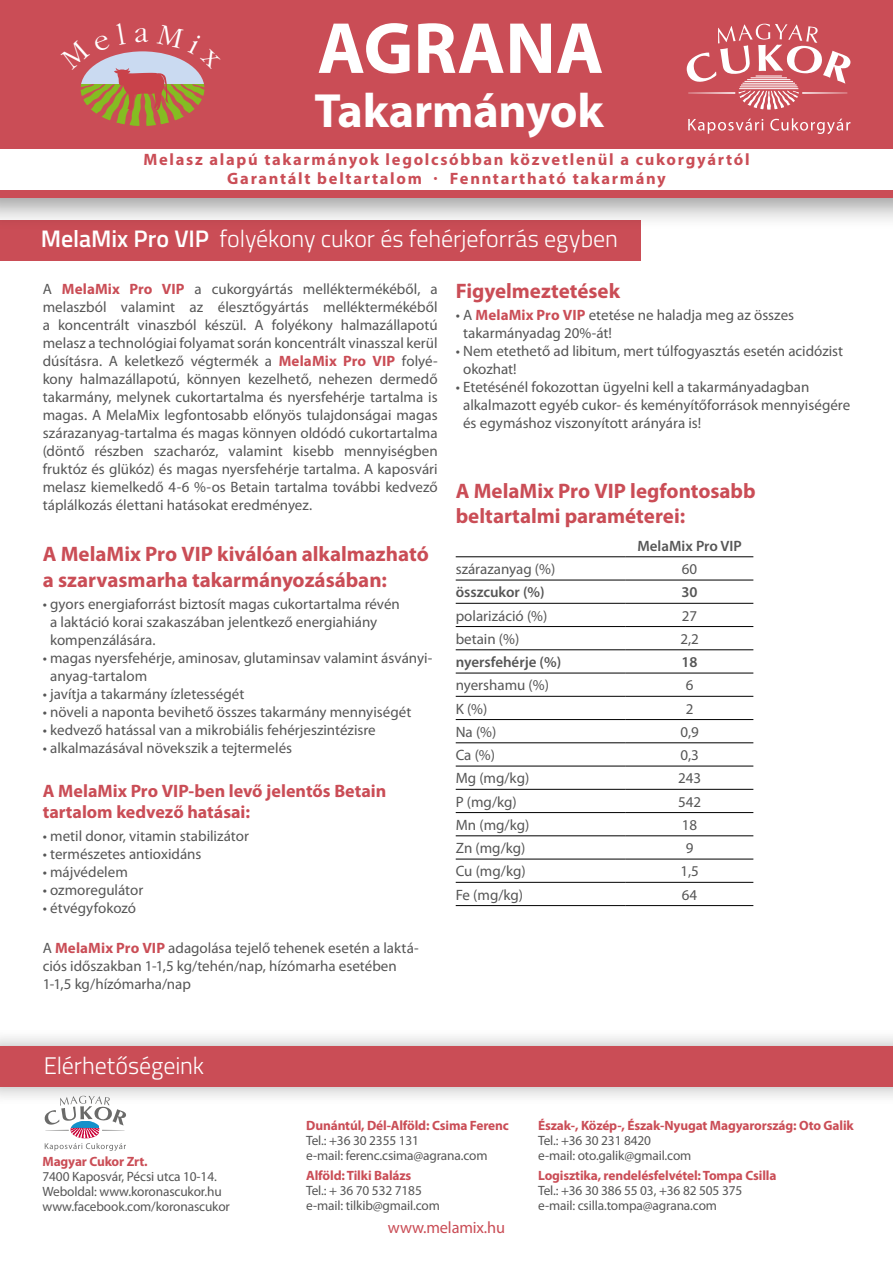
<style>
.page{position:relative;width:893px;height:1263px;background:#fff}
.page>*{position:absolute;margin:0;border:0;box-sizing:border-box;transform-origin:0 0}
.t1{font:700 73.05px "Myriad Pro";color:#fff}
.t2{font:700 48.15px "Myriad Pro";letter-spacing:-.005em;color:#fff}
.t3{font:300 24px "Titillium Web";letter-spacing:-.005em;color:#fff}
.t4{font:700 21px/25.2px "Myriad Pro";color:#ca4d56}
.t5{font:700 18px/21.6px "Myriad Pro";color:#ca4d56}
.t6{font:700 16.5px/19.5px "Myriad Pro";letter-spacing:.1em;color:#ca4d56;text-align:center}
.t7{font:16.5px "Myriad Pro";letter-spacing:-.01em;color:#ca4d56}
.t8{font:15px/18px "Myriad Pro";color:#565656}
.t9{font:600 15px "Myriad Pro";color:#565656}
.t10{font:13.5px/15px "Myriad Pro";letter-spacing:-.01em;color:#565656}
.t11{font:700 13.5px "Myriad Pro";letter-spacing:-.01em;color:#ca4d56}
.s1{font-weight:600}
.s2{font-weight:700;color:#ca4d56}
</style>
<div class="page">
<hr style="left:456px;top:556px;width:170px;height:1px;background:#000">
<hr style="left:626px;top:556px;width:127px;height:1px;background:#000">
<hr style="left:456px;top:580px;width:170px;height:1px;background:#000">
<hr style="left:626px;top:580px;width:127px;height:1px;background:#000">
<hr style="left:456px;top:603px;width:170px;height:1px;background:#000">
<hr style="left:626px;top:603px;width:127px;height:1px;background:#000">
<hr style="left:456px;top:626px;width:170px;height:1px;background:#000">
<hr style="left:626px;top:626px;width:127px;height:1px;background:#000">
<hr style="left:456px;top:649px;width:170px;height:1px;background:#000">
<hr style="left:626px;top:649px;width:127px;height:1px;background:#000">
<hr style="left:456px;top:673px;width:170px;height:1px;background:#000">
<hr style="left:626px;top:673px;width:127px;height:1px;background:#000">
<hr style="left:456px;top:696px;width:170px;height:1px;background:#000">
<hr style="left:626px;top:696px;width:127px;height:1px;background:#000">
<hr style="left:456px;top:719px;width:170px;height:1px;background:#000">
<hr style="left:626px;top:719px;width:127px;height:1px;background:#000">
<hr style="left:456px;top:742px;width:170px;height:1px;background:#000">
<hr style="left:626px;top:742px;width:127px;height:1px;background:#000">
<hr style="left:456px;top:766px;width:170px;height:1px;background:#000">
<hr style="left:626px;top:766px;width:127px;height:1px;background:#000">
<hr style="left:456px;top:789px;width:170px;height:1px;background:#000">
<hr style="left:626px;top:789px;width:127px;height:1px;background:#000">
<hr style="left:456px;top:812px;width:170px;height:1px;background:#000">
<hr style="left:626px;top:812px;width:127px;height:1px;background:#000">
<hr style="left:456px;top:835px;width:170px;height:1px;background:#000">
<hr style="left:626px;top:835px;width:127px;height:1px;background:#000">
<hr style="left:456px;top:859px;width:170px;height:1px;background:#000">
<hr style="left:626px;top:859px;width:127px;height:1px;background:#000">
<hr style="left:456px;top:882px;width:170px;height:1px;background:#000">
<hr style="left:626px;top:882px;width:127px;height:1px;background:#000">
<hr style="left:456px;top:905px;width:170px;height:1px;background:#000">
<hr style="left:626px;top:905px;width:127px;height:1px;background:#000">
<div style="left:0;top:220px;width:640px;height:40px;background:#ca4d56"></div>
<div style="left:0;top:1028px;width:893px;height:78px;background:#000;opacity:.31"></div>
<div style="left:0;top:1047px;width:893px;height:40px;background:#ca4d56"></div>
<div style="left:0;top:0;width:893px;height:230px;background:#000;opacity:.4"></div>
<div style="left:0;top:0;width:893px;height:198px;background:#ca4d56"></div>
<div style="left:0;top:149px;width:893px;height:40px;background:#fff"></div>
<hr style="left:739px;top:88px;width:59px;height:1px;background:#fff">
<hr style="left:740px;top:87px;width:58px;height:1px;background:#fff">
<hr style="left:741px;top:85px;width:55px;height:1px;background:#fff">
<svg style="left:687px;top:24px;width:163px;height:60px"></svg>
<svg style="left:688px;top:90px;width:159px;height:20px"></svg>
<svg style="left:688px;top:119px;width:75px;height:15px"></svg>
<svg style="left:770px;top:118px;width:80px;height:16px"></svg>
<svg style="left:44px;top:1096px;width:82px;height:55px"></svg>
<svg style="left:80px;top:51px;width:125px;height:75px"></svg>
<h1 class="t1" style="left:317px;top:7px;width:288px">AGRANA</h1>
<h2 class="t2" style="left:314px;top:84px;width:291px">Takarmányok</h2>
<p class="t6" style="left:143px;top:150px;width:608px">Melasz alapú takarmányok legolcsóbban közvetlenül a cukorgyártól<br>Garantált beltartalom · Fenntartható takarmány</p>
<h3 class="t3" style="left:41px;top:221px;width:578px"><span class="s1">MelaMix Pro VIP</span> folyékony cukor és fehérjeforrás egyben</h3>
<p class="t8" style="left:43px;top:279px;width:396px;text-align:justify">A <span class="s2">MelaMix Pro VIP</span> a cukorgyártás melléktermékéből, a melaszból valamint az élesztőgyártás melléktermékéből a koncentrált vinaszból készül. A folyékony halmazállapotú melasz a technológiai folyamat során koncentrált vinasszal kerül dúsításra. A keletkező végtermék a <span class="s2">MelaMix Pro VIP</span> folyé&shy;kony halmazállapotú, könnyen kezelhető, nehezen dermedő takarmány, melynek cukortartalma és nyersfehérje tartalma is magas. A MelaMix legfontosabb előnyös tulajdonságai magas szárazanyag-tartalma és magas könnyen oldódó cukortartalma (döntő részben szacharóz, valamint kisebb mennyiségben fruktóz és glükóz) és magas nyersfehérje tartalma. A kaposvári melasz kiemelkedő 4-6 %-os Betain tartalma további kedvező táplálkozás élettani hatásokat eredményez.</p>
<h3 class="t4" style="left:43px;top:542px;width:388px">A MelaMix Pro VIP kiválóan alkalmazható a szarvasmarha takarmányozásában:</h3>
<p class="t8" style="left:50px;top:594px;width:351px;text-indent:-7px">• gyors energiaforrást biztosít magas cukortartalma révén a laktáció korai szakaszában jelentkező energiahiány kompenzálására.</p>
<p class="t8" style="left:50px;top:648px;width:384px;text-indent:-7px">• magas nyersfehérje, aminosav, glutaminsav valamint ásványi&shy;anyag-tartalom</p>
<p class="t8" style="left:43px;top:684px;width:203px">• javítja a takarmány ízletességét</p>
<p class="t8" style="left:43px;top:702px;width:370px">• növeli a naponta bevihető összes takarmány mennyiségét</p>
<p class="t8" style="left:43px;top:720px;width:334px">• kedvező hatással van a mikrobiális fehérjeszintézisre</p>
<p class="t8" style="left:43px;top:738px;width:251px">• alkalmazásával növekszik a tejtermelés</p>
<p class="t5" style="left:43px;top:780px;width:345px">A MelaMix Pro VIP-ben levő jelentős Betain tartalom kedvező hatásai:</p>
<p class="t8" style="left:43px;top:826px;width:208px">• metil donor, vitamin stabilizátor</p>
<p class="t8" style="left:43px;top:844px;width:160px">• természetes antioxidáns</p>
<p class="t8" style="left:43px;top:862px;width:87px">• májvédelem</p>
<p class="t8" style="left:43px;top:880px;width:102px">• ozmoregulátor</p>
<p class="t8" style="left:43px;top:898px;width:95px">• étvégyfokozó</p>
<p class="t8" style="left:43px;top:938px;width:377px">A <span class="s2">MelaMix Pro VIP</span> adagolása tejelő tehenek esetén a laktá&shy;ciós időszakban 1-1,5 kg/tehén/nap, hízómarha esetében<br>1-1,5 kg/hízómarha/nap</p>
<h3 class="t4" style="left:456px;top:279px;width:166px">Figyelmeztetések</h3>
<p class="t8" style="left:463px;top:306px;width:332px;text-indent:-7px">• A <span class="s2">MelaMix Pro VIP</span> etetése ne haladja meg az összes takarmányadag 20%-át!</p>
<p class="t8" style="left:463px;top:342px;width:382px;text-indent:-7px">• Nem etethető ad libitum, mert túlfogyasztás esetén acidózist okozhat!</p>
<p class="t8" style="left:463px;top:378px;width:389px;text-indent:-7px">• Etetésénél fokozottan ügyelni kell a takarmányadagban alkalmazott egyéb cukor- és keményítőforrások mennyiségére és egymáshoz viszonyított arányára is!</p>
<h3 class="t4" style="left:456px;top:479px;width:301px">A MelaMix Pro VIP legfontosabb beltartalmi paraméterei:</h3>
<p class="t9" style="left:637px;top:537px;width:106px">MelaMix Pro VIP</p>
<p class="t8" style="left:456px;top:560px;width:101px">szárazanyag (%)</p>
<p class="t8" style="left:682px;top:560px;width:17px">60</p>
<p class="t9" style="left:456px;top:584px;width:90px">összcukor (%)</p>
<p class="t9" style="left:682px;top:584px;width:18px">30</p>
<p class="t8" style="left:456px;top:606px;width:93px">polarizáció (%)</p>
<p class="t8" style="left:682px;top:606px;width:17px">27</p>
<p class="t8" style="left:456px;top:629px;width:65px">betain (%)</p>
<p class="t8" style="left:680px;top:629px;width:20px">2,2</p>
<p class="t9" style="left:456px;top:654px;width:107px">nyersfehérje (%)</p>
<p class="t9" style="left:682px;top:654px;width:18px">18</p>
<p class="t8" style="left:456px;top:676px;width:95px">nyershamu (%)</p>
<p class="t8" style="left:686px;top:676px;width:9px">6</p>
<p class="t8" style="left:456px;top:699px;width:33px">K (%)</p>
<p class="t8" style="left:686px;top:699px;width:9px">2</p>
<p class="t8" style="left:456px;top:722px;width:42px">Na (%)</p>
<p class="t8" style="left:680px;top:722px;width:20px">0,9</p>
<p class="t8" style="left:456px;top:746px;width:41px">Ca (%)</p>
<p class="t8" style="left:680px;top:746px;width:20px">0,3</p>
<p class="t8" style="left:456px;top:769px;width:75px">Mg (mg/kg)</p>
<p class="t8" style="left:678px;top:769px;width:25px">243</p>
<p class="t8" style="left:456px;top:792px;width:63px">P (mg/kg)</p>
<p class="t8" style="left:678px;top:792px;width:25px">542</p>
<p class="t8" style="left:456px;top:815px;width:75px">Mn (mg/kg)</p>
<p class="t8" style="left:682px;top:815px;width:17px">18</p>
<p class="t8" style="left:456px;top:839px;width:71px">Zn (mg/kg)</p>
<p class="t8" style="left:686px;top:839px;width:9px">9</p>
<p class="t8" style="left:456px;top:862px;width:71px">Cu (mg/kg)</p>
<p class="t8" style="left:680px;top:862px;width:20px">1,5</p>
<p class="t8" style="left:456px;top:885px;width:69px">Fe (mg/kg)</p>
<p class="t8" style="left:682px;top:885px;width:17px">64</p>
<h3 class="t3" style="left:44px;top:1048px;width:162px">Elérhetőségeink</h3>
<p class="t11" style="left:43px;top:1154px;width:107px">Magyar Cukor Zrt.</p>
<p class="t10" style="left:43px;top:1169px;width:189px">7400 Kaposvár, Pécsi utca 10-14.<br>Weboldal: www.koronascukor.hu www.facebook.com/koronascukor</p>
<p class="t11" style="left:306px;top:1117px;width:204px">Dunántúl, Dél-Alföld: Csima Ferenc</p>
<p class="t10" style="left:306px;top:1132px;width:183px">Tel.: +36 30 2355 131<br>e-mail: ferenc.csima@agrana.com</p>
<p class="t11" style="left:306px;top:1168px;width:107px">Alföld: Tilki Balázs</p>
<p class="t10" style="left:306px;top:1183px;width:135px">Tel.: + 36 70 532 7185 e-mail: tilkib@gmail.com</p>
<p class="t7" style="left:388px;top:1217px;width:119px">www.melamix.hu</p>
<p class="t11" style="left:538px;top:1117px;width:317px">Észak-, Közép-, Észak-Nyugat Magyarország: Oto Galik</p>
<p class="t10" style="left:538px;top:1132px;width:155px">Tel.: +36 30 231 8420 e-mail: oto.galik@gmail.com</p>
<p class="t11" style="left:538px;top:1168px;width:240px">Logisztika, rendelésfelvétel: Tompa Csilla</p>
<p class="t10" style="left:538px;top:1183px;width:206px">Tel.: +36 30 386 55 03, +36 82 505 375 e-mail: csilla.tompa@agrana.com</p>
</div>
